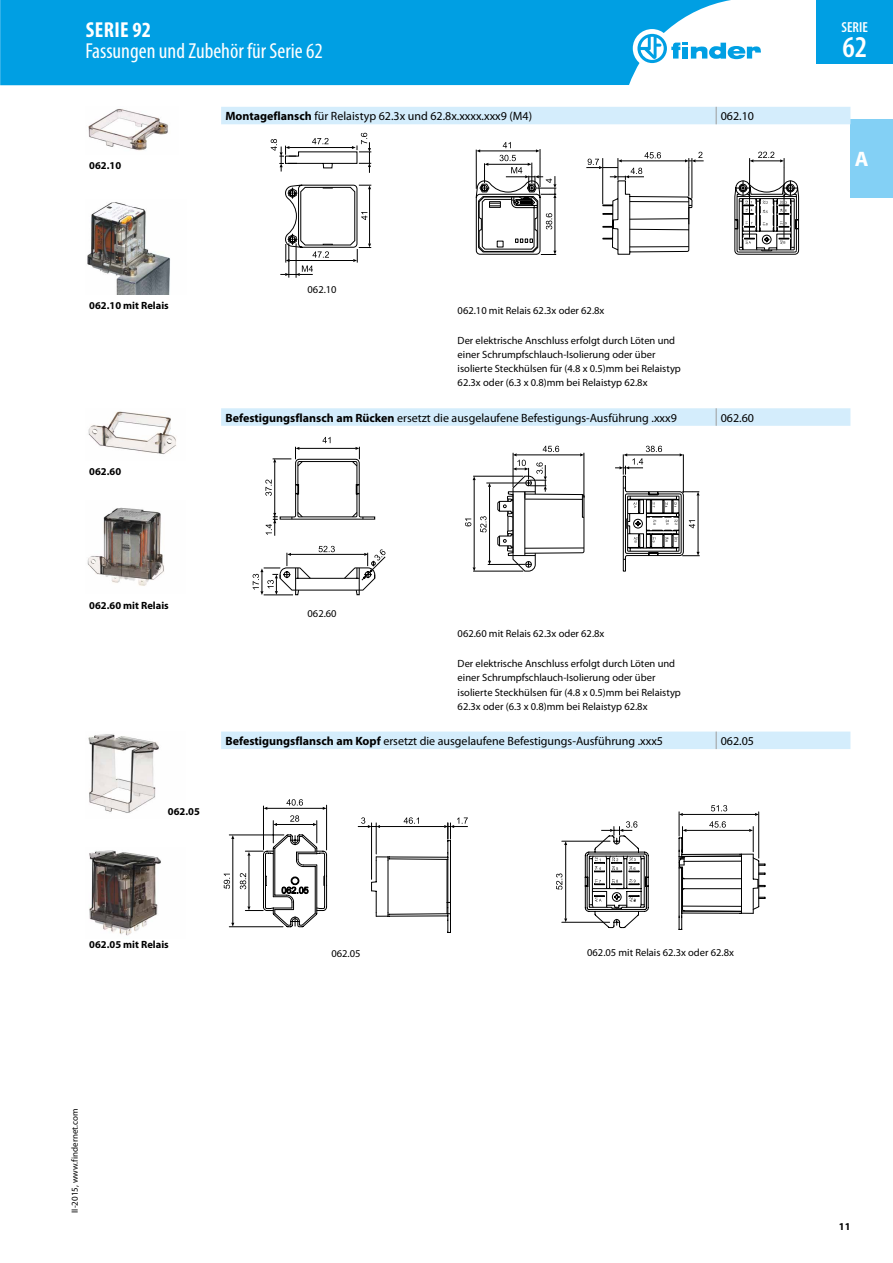
<style>
.page{position:relative;width:893px;height:1263px;background:#fff}
.page>*{position:absolute;margin:0;border:0;box-sizing:border-box;transform-origin:0 0}
.t1{font:600 condensed 30.3px "Myriad Pro";color:#fff}
.t2{font:condensed 21.75px "Myriad Pro";color:#fff}
.t3{font:700 condensed 21.75px "Myriad Pro";letter-spacing:.02em;color:#fff}
.t4{font:700 21px "Myriad Pro";color:#fff}
.t5{font:600 condensed 14.55px "Myriad Pro";color:#fff}
.t6{font:12px "Myriad Pro";color:#000}
.t7{font:10.5px/14.2px "Myriad Pro";color:#000}
.t8{font:700 10.5px "Myriad Pro";color:#000}
.t9{font:9px "Myriad Pro";color:#000}
.s1{font-weight:700}
</style>
<div class="page">
<div style="left:850px;top:119px;width:43px;height:79px;background:#83d0f5"></div>
<svg style="left:221px;top:107px;width:629px;height:642px"></svg>
<svg style="left:716px;top:107px;width:1px;height:17px"></svg>
<svg style="left:716px;top:408px;width:1px;height:18px"></svg>
<svg style="left:716px;top:731px;width:1px;height:18px"></svg>
<img style="left:88px;top:109px;width:80px;height:42px">
<img style="left:87px;top:202px;width:83px;height:93px">
<svg style="left:271px;top:133px;width:100px;height:40px"></svg>
<hr style="left:296px;top:243px;width:1px;height:35px;background:#000">
<hr style="left:289px;top:243px;width:1px;height:35px;background:#000">
<svg style="left:280px;top:184px;width:91px;height:92px"></svg>
<svg style="left:476px;top:142px;width:80px;height:113px"></svg>
<svg style="left:586px;top:152px;width:118px;height:103px"></svg>
<svg style="left:734px;top:152px;width:65px;height:103px"></svg>
<img style="left:88px;top:411px;width:88px;height:44px">
<img style="left:87px;top:507px;width:77px;height:79px">
<svg style="left:265px;top:437px;width:111px;height:99px"></svg>
<svg style="left:253px;top:546px;width:132px;height:50px"></svg>
<svg style="left:465px;top:446px;width:120px;height:126px"></svg>
<svg style="left:615px;top:446px;width:85px;height:126px"></svg>
<img style="left:88px;top:734px;width:71px;height:79px">
<img style="left:89px;top:850px;width:72px;height:86px">
<hr style="left:229px;top:835px;width:55px;height:1px;background:#000">
<hr style="left:229px;top:926px;width:54px;height:1px;background:#000">
<svg style="left:224px;top:874px;width:6px;height:15px"></svg>
<svg style="left:240px;top:799px;width:88px;height:129px"></svg>
<hr style="left:233px;top:839px;width:1px;height:84px;background:#000">
<svg style="left:358px;top:817px;width:110px;height:116px"></svg>
<svg style="left:556px;top:873px;width:6px;height:17px"></svg>
<hr style="left:562px;top:841px;width:48px;height:1px;background:#000">
<hr style="left:562px;top:922px;width:48px;height:1px;background:#000">
<hr style="left:565px;top:845px;width:1px;height:74px;background:#000">
<svg style="left:564px;top:918px;width:3px;height:4px"></svg>
<svg style="left:584px;top:821px;width:65px;height:107px"></svg>
<svg style="left:679px;top:805px;width:87px;height:125px"></svg>
<div style="left:0;top:0;width:731px;height:85px;background:#009fe3"></div>
<div style="left:633px;top:29px;width:38px;height:39px;background:#fff;border-radius:50%"></div>
<svg style="left:637px;top:34px;width:124px;height:29px"></svg>
<div style="left:816px;top:0;width:77px;height:64px;background:#009fe3"></div>
<h2 class="t3" style="left:86px;top:17px;width:67px">SERIE 92</h2>
<h2 class="t2" style="left:85px;top:38px;width:239px">Fassungen und Zubehör für Serie 62</h2>
<p class="t8" style="left:89px;top:158px;width:33px">062.10</p>
<p class="t8" style="left:89px;top:299px;width:81px">062.10 mit Relais</p>
<p class="t8" style="left:89px;top:464px;width:33px">062.60</p>
<p class="t6" style="left:225px;top:109px;width:308px"><span class="s1">Montageflansch</span> für Relaistyp 62.3x und 62.8x.xxxx.xxx9 (M4)</p>
<p class="t6" style="left:721px;top:109px;width:35px">062.10</p>
<p class="t7" style="left:308px;top:283px;width:31px">062.10</p>
<p class="t7" style="left:458px;top:303px;width:148px">062.10 mit Relais 62.3x oder 62.8x</p>
<p class="t7" style="left:458px;top:333px;width:225px">Der elektrische Anschluss erfolgt durch Löten und einer Schrumpfschlauch-Isolierung oder über isolierte Steckhülsen für (4.8 x 0.5)mm bei Relaistyp 62.3x oder (6.3 x 0.8)mm bei Relaistyp 62.8x</p>
<p class="t6" style="left:225px;top:410px;width:453px"><span class="s1">Befestigungsflansch am Rücken</span> ersetzt die ausgelaufene Befestigungs-Ausführung .xxx9</p>
<p class="t6" style="left:721px;top:410px;width:35px">062.60</p>
<p class="t8" style="left:89px;top:598px;width:81px">062.60 mit Relais</p>
<p class="t8" style="left:168px;top:805px;width:33px">062.05</p>
<p class="t7" style="left:308px;top:606px;width:31px">062.60</p>
<p class="t7" style="left:458px;top:627px;width:148px">062.60 mit Relais 62.3x oder 62.8x</p>
<p class="t7" style="left:458px;top:656px;width:225px">Der elektrische Anschluss erfolgt durch Löten und einer Schrumpfschlauch-Isolierung oder über isolierte Steckhülsen für (4.8 x 0.5)mm bei Relaistyp 62.3x oder (6.3 x 0.8)mm bei Relaistyp 62.8x</p>
<p class="t6" style="left:225px;top:733px;width:439px"><span class="s1">Befestigungsflansch am Kopf</span> ersetzt die ausgelaufene Befestigungs-Ausführung .xxx5</p>
<p class="t6" style="left:721px;top:733px;width:35px">062.05</p>
<p class="t8" style="left:89px;top:938px;width:81px">062.05 mit Relais</p>
<p class="t7" style="left:331px;top:946px;width:31px">062.05</p>
<p class="t7" style="left:587px;top:945px;width:148px">062.05 mit Relais 62.3x oder 62.8x</p>
<p class="t9" style="left:69px;top:1213px;width:105px;rotate:-90deg">II-2015, www.findernet.com</p>
<h3 class="t5" style="left:842px;top:19px;width:28px">SERIE</h3>
<h1 class="t1" style="left:842px;top:30px;width:26px">62</h1>
<h3 class="t4" style="left:855px;top:146px;width:15px">A</h3>
<p class="t8" style="left:839px;top:1219px;width:13px">11</p>
</div>
